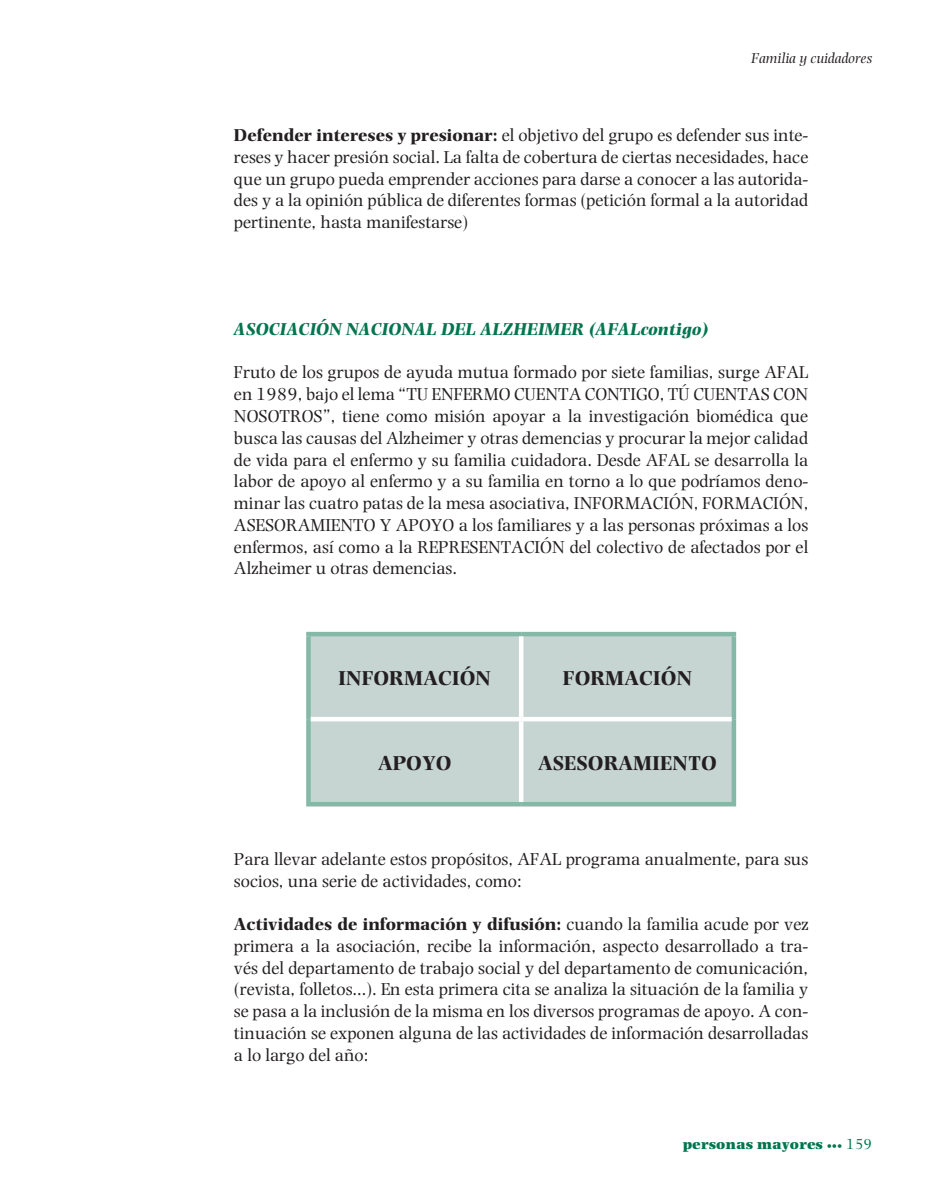
<style>
.page{position:relative;width:936px;height:1191px;background:#fff}
.page>*{position:absolute;margin:0;border:0;box-sizing:border-box;transform-origin:0 0}
.t1{font:700 21px "Photina";color:#231f20}
.t2{font:18px/21.8px "Photina";color:#231f20;text-align:justify}
.t3{font:italic 700 18px "Photina";color:#00754f}
.t4{font:800 15px "Photina";color:#00754f}
.t5{font:italic 15px "Photina";color:#231f20}
.s1{font-weight:700}
.s2{font-weight:400}
</style>
<div class="page">
<div style="left:311px;top:636px;width:420px;height:166px;background:#c7d5d2"></div>
<hr style="left:306px;top:632px;width:215px;height:4px;background:#84b8a7">
<div style="left:306px;top:636px;width:5px;height:83px;background:#84b8a7"></div>
<hr style="left:521px;top:632px;width:215px;height:4px;background:#84b8a7">
<div style="left:731px;top:636px;width:5px;height:83px;background:#84b8a7"></div>
<div style="left:306px;top:719px;width:5px;height:83px;background:#84b8a7"></div>
<div style="left:731px;top:719px;width:5px;height:83px;background:#84b8a7"></div>
<hr style="left:306px;top:802px;width:215px;height:4px;background:#84b8a7">
<hr style="left:521px;top:802px;width:215px;height:4px;background:#84b8a7">
<hr style="left:519px;top:636px;width:4px;height:81px;background:#fff">
<hr style="left:311px;top:717px;width:210px;height:4px;background:#fff">
<hr style="left:521px;top:717px;width:210px;height:4px;background:#fff">
<hr style="left:519px;top:721px;width:4px;height:81px;background:#fff">
<p class="t5" style="left:750px;top:49px;width:123px">Familia y cuidadores</p>
<p class="t2" style="left:234px;top:124px;width:576px"><span class="s1">Defender intereses y presionar:</span> el objetivo del grupo es defender sus inte&shy;reses y hacer presión social. La falta de cobertura de ciertas necesidades, hace que un grupo pueda emprender acciones para darse a conocer a las autorida&shy;des y a la opinión pública de diferentes formas (petición formal a la autoridad pertinente, hasta manifestarse)</p>
<p class="t3" style="left:234px;top:319px;width:47px">ASOCIACIÓN</p>
<p class="t3" style="left:346px;top:319px;width:12px">NACI</p>
<p class="t3" style="left:389px;top:319px;width:26px">ONAL</p>
<p class="t3" style="left:441px;top:319px;width:13px">DEL</p>
<p class="t3" style="left:480px;top:319px;width:46px">ALZHEIMER</p>
<p class="t3" style="left:589px;top:319px;width:19px">(AFAL</p>
<p class="t3" style="left:641px;top:319px;width:69px">contigo)</p>
<p class="t2" style="left:234px;top:362px;width:575px">Fruto de los grupos de ayuda mutua formado por siete familias, surge AFAL en 1989, bajo el lema “TU ENFERMO</p>
<p class="t2" style="left:514px;top:383px;width:296px">CUENTA CONTIGO, TÚ CUENTAS CON</p>
<p class="t2" style="left:234px;top:405px;width:576px;text-indent:89px">”, tiene como misión apoyar a la investigación biomédica que busca las causas del Alzheimer y otras demencias y procurar la mejor calidad de vida para el enfermo y su familia cuidadora. Desde AFAL se desarrolla la labor de apoyo al enfermo y a su familia en torno a lo que podríamos deno&shy;minar las cuatro patas de la mesa asociativa, INFORM</p>
<p class="t2" style="left:234px;top:405px;width:25px">NOSOTROS</p>
<p class="t2" style="left:234px;top:492px;width:576px;text-indent:516px">ACIÓN, ASESORAMIENTO Y APOYO a los familiares y a las personas próximas a los enfermos, así como a la REPRESENTACIÓN del colectivo de afectados por el Alzheimer u otras demencias.</p>
<p class="t2" style="left:640px;top:492px;width:76px">ACIÓN, FORM</p>
<p class="t1" style="left:338px;top:665px;width:154px">INFORMACIÓN</p>
<p class="t1" style="left:563px;top:665px;width:131px">FORMACIÓN</p>
<p class="t1" style="left:378px;top:750px;width:75px">APOYO</p>
<p class="t1" style="left:538px;top:750px;width:180px">ASESORAMIENTO</p>
<p class="t2" style="left:234px;top:848px;width:576px">Para llevar adelante estos propósitos, AFAL programa anualmente, para sus socios, una serie de actividades, como:</p>
<p class="t2" style="left:234px;top:913px;width:576px"><span class="s1">Actividades de información y difusión:</span> cuando la familia acude por vez primera a la asociación, recibe la información, aspecto desarrollado a tra&shy;vés del departamento de trabajo social y del departamento de comunicación, (revista, folletos…). En esta primera cita se analiza la situación de la familia y se pasa a la inclusión de la misma en los diversos programas de apoyo. A con&shy;tinuación se exponen alguna de las actividades de información desarrolladas a lo largo del año:</p>
<p class="t4" style="left:682px;top:1134px;width:191px">personas mayores <span class="s2">••• 159</span></p>
</div>
